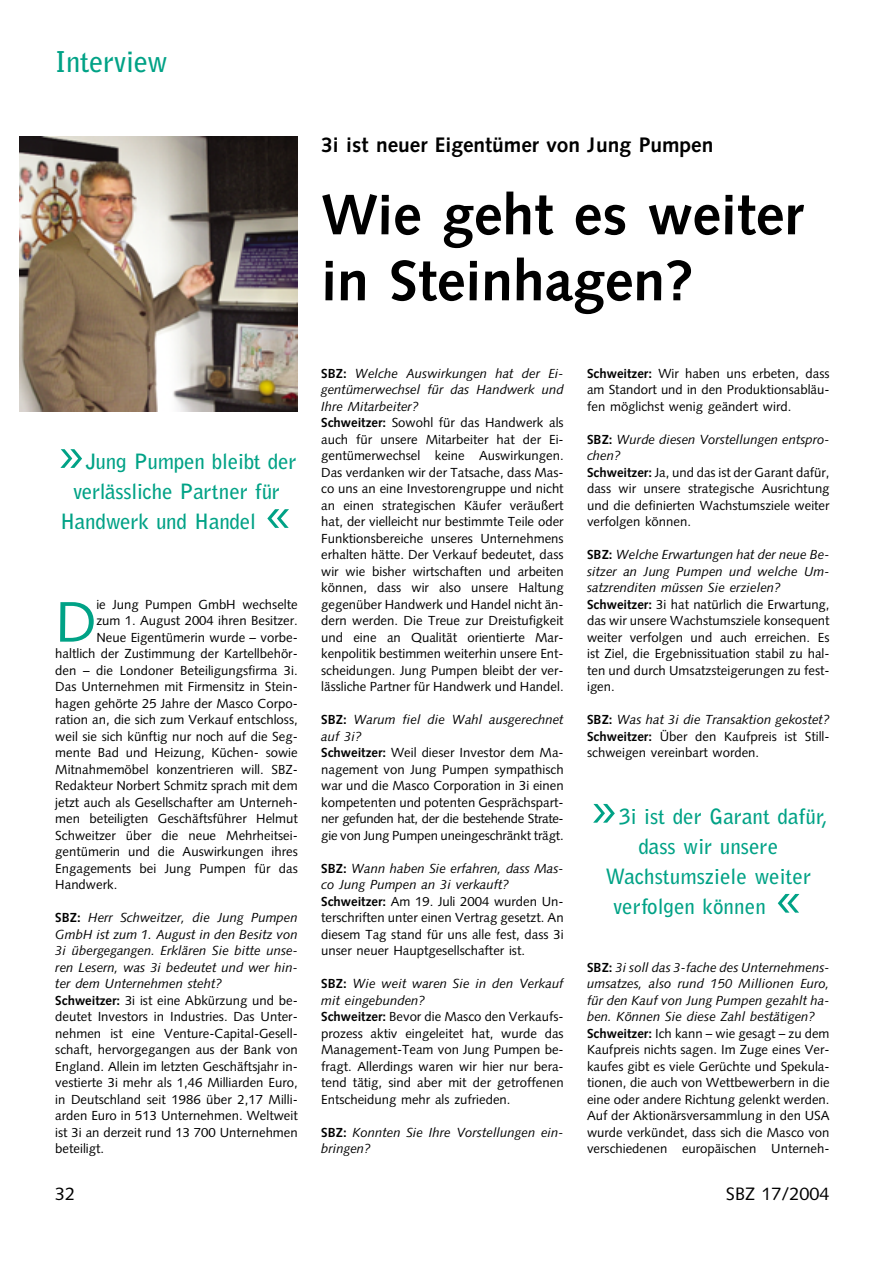
<style>
.page{position:relative;width:893px;height:1263px;background:#fff}
.page>*{position:absolute;margin:0;border:0;box-sizing:border-box;transform-origin:0 0}
.t1{font:300 60px "Bell Gothic";color:#00a286}
.t2{font:57.15px "Syntax";color:#00a286}
.t3{font:700 57px/66px "Syntax";color:#000}
.t4{font:700 28.5px "Bell Gothic";letter-spacing:-.01em;color:#00a286}
.t5{font:700 21px "Bell Gothic";color:#00a286}
.t6{font:700 21px "Syntax";color:#000}
.t7{font:18px "Syntax";color:#000}
.t8{font:13.2px/16.5px "Syntax";color:#000}
.t9{font:italic 13.2px/16.5px "Syntax";color:#000}
.s1{font-weight:700}
.s2{font-style:italic}
.s3{font-weight:700;font-style:normal}
</style>
<div class="page">
<img style="left:20px;top:136px;width:277px;height:275px">
<h3 class="t4" style="left:55px;top:51px;width:114px">Interview</h3>
<h1 class="t1" style="left:56px;top:430px;width:32px">»</h1>
<h3 class="t5" style="left:86px;top:453px;width:212px">Jung Pumpen bleibt der</h3>
<h3 class="t5" style="left:73px;top:483px;width:208px">verlässliche Partner für</h3>
<h3 class="t5" style="left:60px;top:513px;width:197px">Handwerk und Handel</h3>
<h1 class="t1" style="left:263px;top:490px;width:31px">«</h1>
<h2 class="t2" style="left:55px;top:599px;width:43px">D</h2>
<p class="t8" style="left:96px;top:597px;width:203px">ie Jung Pumpen GmbH wechselte</p>
<p class="t8" style="left:96px;top:614px;width:203px">zum 1. August 2004 ihren Besitzer.</p>
<p class="t8" style="left:96px;top:630px;width:203px">Neue Eigentümerin wurde – vorbe-</p>
<p class="t8" style="left:55px;top:647px;width:244px">haltlich der Zustimmung der Kartellbehör-</p>
<p class="t8" style="left:55px;top:663px;width:244px">den – die Londoner Beteiligungsfirma 3i.</p>
<p class="t8" style="left:55px;top:680px;width:244px">Das Unternehmen mit Firmensitz in Stein-</p>
<p class="t8" style="left:55px;top:696px;width:244px">hagen gehörte 25 Jahre der Masco Corpo-</p>
<p class="t8" style="left:55px;top:713px;width:244px">ration an, die sich zum Verkauf entschloss,</p>
<p class="t8" style="left:55px;top:729px;width:244px">weil sie sich künftig nur noch auf die Seg-</p>
<p class="t8" style="left:55px;top:746px;width:244px">mente Bad und Heizung, Küchen- sowie</p>
<p class="t8" style="left:55px;top:762px;width:244px">Mitnahmemöbel konzentrieren will. SBZ-</p>
<p class="t8" style="left:55px;top:779px;width:244px">Redakteur Norbert Schmitz sprach mit dem</p>
<p class="t8" style="left:55px;top:795px;width:244px">jetzt auch als Gesellschafter am Unterneh-</p>
<p class="t8" style="left:55px;top:812px;width:244px">men beteiligten Geschäftsführer Helmut</p>
<p class="t8" style="left:55px;top:828px;width:244px">Schweitzer über die neue Mehrheitsei-</p>
<p class="t8" style="left:55px;top:845px;width:244px">gentümerin und die Auswirkungen ihres</p>
<p class="t8" style="left:55px;top:861px;width:244px">Engagements bei Jung Pumpen für das</p>
<p class="t8" style="left:55px;top:878px;width:63px">Handwerk.</p>
<p class="t8" style="left:55px;top:911px;width:244px"><span class="s1">SBZ:</span> <span class="s2">Herr Schweitzer, die Jung Pumpen GmbH ist zum 1. August in den Besitz von 3i übergegangen. Erklären Sie bitte unse&shy;ren Lesern, was 3i bedeutet und wer hin&shy;ter dem Unternehmen steht?<br></span><span class="s1">Schweitzer:</span> 3i ist eine Abkürzung und be&shy;deutet Investors in Industries. Das Unter&shy;nehmen ist eine Venture-Capital-Gesell&shy;schaft, hervorgegangen aus der Bank von England. Allein im letzten Geschäftsjahr in&shy;vestierte 3i mehr als 1,46 Milliarden Euro, in Deutschland seit 1986 über 2,17 Milli&shy;arden Euro in 513 Unternehmen. Weltweit ist 3i an derzeit rund 13 700 Unternehmen beteiligt.</p>
<h3 class="t6" style="left:321px;top:136px;width:394px">3i ist neuer Eigentümer von Jung Pumpen</h3>
<h3 class="t3" style="left:321px;top:187px;width:483px">Wie geht es weiter in Steinhagen?</h3>
<p class="t8" style="left:321px;top:366px;width:244px"><span class="s1">SBZ:</span> <span class="s2">Welche Auswirkungen hat der Ei&shy;gentümerwechsel für das Handwerk und Ihre Mitarbeiter?<br></span><span class="s1">Schweitzer:</span> Sowohl für das Handwerk als auch für unsere Mitarbeiter hat der Ei&shy;gentümerwechsel keine Auswirkungen.<br>Das verdanken wir der Tatsache, dass Mas&shy;co uns an eine Investorengruppe und nicht an einen strategischen Käufer veräußert hat, der vielleicht nur bestimmte Teile oder Funktionsbereiche unseres Unternehmens erhalten hätte. Der Verkauf bedeutet, dass wir wie bisher wirtschaften und arbeiten können, dass wir also unsere Haltung gegenüber Handwerk und Handel nicht än&shy;dern werden. Die Treue zur Dreistufigkeit und eine an Qualität orientierte Mar&shy;kenpolitik bestimmen weiterhin unsere Ent&shy;scheidungen. Jung Pumpen bleibt der ver&shy;lässliche Partner für Handwerk und Handel.</p>
<p class="t8" style="left:321px;top:713px;width:244px"><span class="s1">SBZ:</span> <span class="s2">Warum fiel die Wahl ausgerechnet auf 3i?<br></span><span class="s1">Schweitzer:</span> Weil dieser Investor dem Ma&shy;nagement von Jung Pumpen sympathisch war und die Masco Corporation in 3i einen kompetenten und potenten Gesprächspart&shy;ner gefunden hat, der die bestehende Strate&shy;gie von Jung Pumpen uneingeschränkt trägt.</p>
<p class="t8" style="left:321px;top:861px;width:244px"><span class="s1">SBZ:</span> <span class="s2">Wann haben Sie erfahren, dass Mas&shy;co Jung Pumpen an 3i verkauft?<br></span><span class="s1">Schweitzer:</span> Am 19. Juli 2004 wurden Un&shy;terschriften unter einen Vertrag gesetzt. An diesem Tag stand für uns alle fest, dass 3i unser neuer Hauptgesellschafter ist.</p>
<p class="t8" style="left:321px;top:977px;width:244px"><span class="s1">SBZ:</span> <span class="s2">Wie weit waren Sie in den Verkauf mit eingebunden?<br></span><span class="s1">Schweitzer:</span> Bevor die Masco den Verkaufs&shy;prozess aktiv eingeleitet hat, wurde das Management-Team von Jung Pumpen be&shy;fragt. Allerdings waren wir hier nur bera&shy;tend tätig, sind aber mit der getroffenen Entscheidung mehr als zufrieden.</p>
<p class="t9" style="left:321px;top:1125px;width:244px"><span class="s3">SBZ:</span> Konnten Sie Ihre Vorstellungen ein&shy;bringen?</p>
<p class="t8" style="left:587px;top:366px;width:244px;text-align:justify"><span class="s1">Schweitzer:</span> Wir haben uns erbeten, dass am Standort und in den Produktionsabläu&shy;fen möglichst wenig geändert wird.</p>
<p class="t8" style="left:587px;top:432px;width:244px"><span class="s1">SBZ:</span> <span class="s2">Wurde diesen Vorstellungen entspro&shy;chen?<br></span><span class="s1">Schweitzer:</span> Ja, und das ist der Garant dafür, dass wir unsere strategische Ausrichtung und die definierten Wachstumsziele weiter verfolgen können.</p>
<p class="t8" style="left:587px;top:548px;width:244px"><span class="s1">SBZ:</span> <span class="s2">Welche Erwartungen hat der neue Be&shy;sitzer an Jung Pumpen und welche Um&shy;satzrenditen müssen Sie erzielen?<br></span><span class="s1">Schweitzer:</span> 3i hat natürlich die Erwartung, das wir unsere Wachstumsziele konsequent weiter verfolgen und auch erreichen. Es ist Ziel, die Ergebnissituation stabil zu hal&shy;ten und durch Umsatzsteigerungen zu fest&shy;igen.</p>
<p class="t8" style="left:587px;top:713px;width:244px;text-align:justify"><span class="s1">SBZ:</span> <span class="s2">Was hat 3i die Transaktion gekostet?<br></span><span class="s1">Schweitzer:</span> Über den Kaufpreis ist Still&shy;schweigen vereinbart worden.</p>
<h1 class="t1" style="left:589px;top:785px;width:31px">»</h1>
<h3 class="t5" style="left:619px;top:808px;width:210px">3i ist der Garant dafür,</h3>
<h3 class="t5" style="left:638px;top:838px;width:141px">dass wir unsere</h3>
<h3 class="t5" style="left:605px;top:868px;width:207px">Wachstumsziele weiter</h3>
<h3 class="t5" style="left:613px;top:898px;width:154px">verfolgen können</h3>
<h1 class="t1" style="left:773px;top:875px;width:31px">«</h1>
<p class="t8" style="left:587px;top:960px;width:244px"><span class="s1">SBZ:</span> <span class="s2">3i soll das 3-fache des Unternehmens&shy;umsatzes, also rund 150 Millionen Euro, für den Kauf von Jung Pumpen gezahlt ha&shy;ben. Können Sie diese Zahl bestätigen?<br></span><span class="s1">Schweitzer:</span> Ich kann – wie gesagt – zu dem Kaufpreis nichts sagen. Im Zuge eines Ver&shy;kaufes gibt es viele Gerüchte und Spekula&shy;tionen, die auch von Wettbewerbern in die eine oder andere Richtung gelenkt werden.<br>Auf der Aktionärsversammlung in den USA wurde verkündet, dass sich die Masco von verschiedenen europäischen Unterneh-</p>
<h3 class="t7" style="left:55px;top:1186px;width:22px">32</h3>
<h3 class="t7" style="left:726px;top:1186px;width:105px">SBZ 17/2004</h3>
</div>
